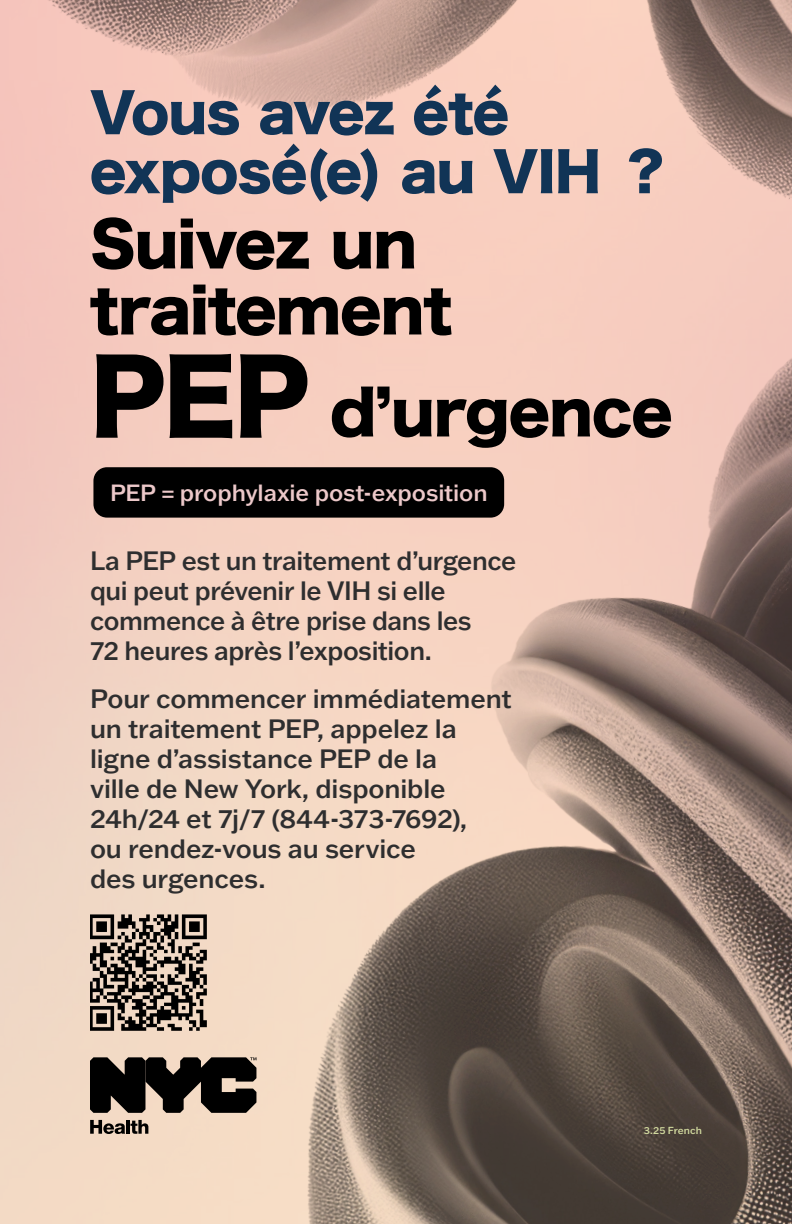
<style>
.page{position:relative;width:792px;height:1224px;background:#fff}
.page>*{position:absolute;margin:0;border:0;box-sizing:border-box;transform-origin:0 0}
.t1{font:60px/66px "Hira Kaku Std W8";letter-spacing:-.015em;color:#000}
.t2{font:53px/59px "Hira Kaku Std W8";letter-spacing:-.02em;color:#113456}
.t3{font:500 26px/30px "Franklin Gothic ATF";letter-spacing:-.01em;color:#2e2e2f}
.t4{font:500 23px "Franklin Gothic ATF";letter-spacing:-.005em;color:#ecc8c9}
.t5{font:500 10px "Franklin Gothic ATF";letter-spacing:.005em;color:#d2da9f}
.s1{font-size:100px}
</style>
<div class="page">
<img style="left:56px;top:517px;width:736px;height:707px">
<img style="left:0;top:0;width:792px;height:517px">
<img style="left:90px;top:914px;width:116px;height:117px">
<svg style="left:90px;top:1120px;width:58px;height:14px"></svg>
<svg style="left:90px;top:1057px;width:166px;height:56px"></svg>
<div style="left:93px;top:467px;width:411px;height:51px;background:#000;border-radius:14px"></div>
<h2 class="t2" style="left:90px;top:85px;width:575px">Vous avez été exposé(e) au VIH ?</h2>
<h1 class="t1" style="left:90px;top:213px;width:364px">Suivez un traitement</h1>
<h1 class="t1" style="left:90px;top:381px;width:584px"><span class="s1">PEP</span> d’urgence</h1>
<p class="t4" style="left:110px;top:477px;width:379px">PEP = prophylaxie post-exposition</p>
<p class="t3" style="left:90px;top:545px;width:428px">La PEP est un traitement d’urgence qui peut prévenir le VIH si elle commence à être prise dans les<br>72 heures après l’exposition.</p>
<p class="t3" style="left:90px;top:683px;width:423px">Pour commencer immédiatement un traitement PEP, appelez la ligne d’assistance PEP de la<br>ville de New York, disponible<br>24h/24 et 7j/7 (844-373-7692),<br>ou rendez-vous au service<br>des urgences.</p>
<p class="t5" style="left:644px;top:1124px;width:60px">3.25 French</p>
</div>
